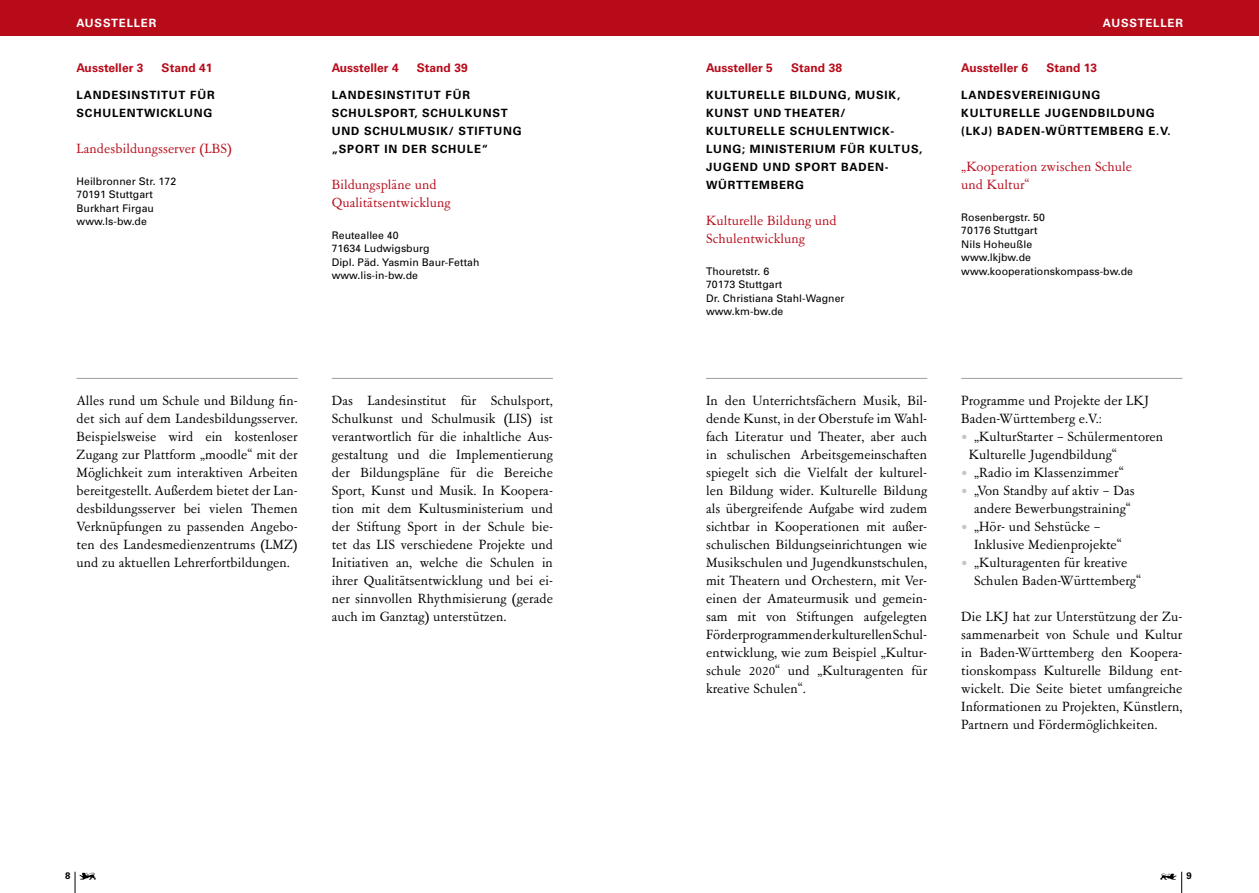
<style>
.page{position:relative;width:1259px;height:893px;background:#fff}
.page>*{position:absolute;margin:0;border:0;box-sizing:border-box;transform-origin:0 0}
.t1{font:15px/18px "Garamont Amst SB";letter-spacing:.005em;color:#000;text-align:justify}
.t2{font:15px/18px "Garamont Amst SB";letter-spacing:.005em;color:#b70b1a}
.t3{font:700 12px "Univers";letter-spacing:.005em;color:#b70b1a}
.t4{font:700 11.4px/18px "Univers";letter-spacing:.07em;color:#000}
.t5{font:700 11.4px "Univers";letter-spacing:.07em;color:#fff}
.t6{font:10.5px/13.5px "Univers";letter-spacing:.005em;color:#000}
.t7{font:700 9.45px "Univers";color:#000}
.s1{color:#c5c6c6}
</style>
<div class="page">
<svg style="left:75px;top:872px;width:1px;height:21px"></svg>
<svg style="left:1181px;top:872px;width:1px;height:21px"></svg>
<img style="left:80px;top:873px;width:16px;height:7px">
<img style="left:1160px;top:873px;width:16px;height:7px">
<div style="left:0;top:0;width:642px;height:35px;background:#b70b1a"></div>
<div style="left:617px;top:0;width:642px;height:35px;background:#b70b1a"></div>
<hr style="left:77px;top:378px;width:221px;height:1px;background:#9c9d9d">
<hr style="left:706px;top:378px;width:221px;height:1px;background:#9c9d9d">
<hr style="left:332px;top:378px;width:221px;height:1px;background:#9c9d9d">
<hr style="left:961px;top:378px;width:221px;height:1px;background:#9c9d9d">
<p class="t5" style="left:76px;top:16px;width:81px">AUSSTELLER</p>
<p class="t5" style="left:1103px;top:16px;width:81px">AUSSTELLER</p>
<p class="t3" style="left:77px;top:61px;width:68px">Aussteller 3</p>
<p class="t3" style="left:162px;top:61px;width:52px">Stand 41</p>
<p class="t4" style="left:77px;top:86px;width:140px">LANDESINSTITUT FÜR<br>SCHULENTWICKLUNG</p>
<p class="t2" style="left:77px;top:140px;width:157px">Landesbildungsserver (LBS)</p>
<p class="t6" style="left:77px;top:174px;width:101px">Heilbronner Str. 172<br>70191 Stuttgart<br>Burkhart Firgau www.ls-bw.de</p>
<p class="t3" style="left:332px;top:61px;width:68px">Aussteller 4</p>
<p class="t3" style="left:417px;top:61px;width:52px">Stand 39</p>
<p class="t4" style="left:332px;top:86px;width:191px">LANDESINSTITUT FÜR<br>SCHULSPORT, SCHULKUNST<br>UND SCHULMUSIK/ STIFTUNG „SPORT IN DER SCHULE“</p>
<p class="t2" style="left:332px;top:176px;width:120px">Bildungspläne und<br>Qualitätsentwicklung</p>
<p class="t6" style="left:332px;top:228px;width:149px">Reuteallee 40<br>71634 Ludwigsburg<br>Dipl. Päd. Yasmin Baur-Fettah www.lis-in-bw.de</p>
<p class="t3" style="left:706px;top:61px;width:68px">Aussteller 5</p>
<p class="t3" style="left:791px;top:61px;width:52px">Stand 38</p>
<p class="t4" style="left:706px;top:86px;width:218px">KULTURELLE BILDUNG, MUSIK,<br>KUNST UND THEATER/<br>KULTURELLE SCHULENTWICK-<br>LUNG; MINISTERIUM FÜR KULTUS,<br>JUGEND UND SPORT BADEN-<br>WÜRTTEMBERG</p>
<p class="t2" style="left:706px;top:212px;width:132px">Kulturelle Bildung und<br>Schulentwicklung</p>
<p class="t6" style="left:706px;top:264px;width:140px">Thouretstr. 6<br>70173 Stuttgart<br>Dr. Christiana Stahl-Wagner www.km-bw.de</p>
<p class="t3" style="left:961px;top:61px;width:68px">Aussteller 6</p>
<p class="t3" style="left:1046px;top:61px;width:52px">Stand 13</p>
<p class="t4" style="left:961px;top:86px;width:211px">LANDESVEREINIGUNG<br>KULTURELLE JUGENDBILDUNG (LKJ) BADEN-WÜRTTEMBERG E.V.</p>
<p class="t2" style="left:961px;top:158px;width:172px">„Kooperation zwischen Schule und Kultur“</p>
<p class="t6" style="left:961px;top:210px;width:173px">Rosenbergstr. 50<br>70176 Stuttgart<br>Nils Hoheußle<br>www.lkjbw.de www.kooperationskompass-bw.de</p>
<p class="t1" style="left:77px;top:392px;width:223px">Alles rund um Schule und Bildung fin&shy;det sich auf dem Landesbildungsserver.<br>Beispielsweise wird ein kostenloser Zugang zur Plattform „moodle“ mit der Möglichkeit zum interaktiven Arbeiten bereitgestellt. Außerdem bietet der Lan&shy;desbildungsserver bei vielen Themen Verknüpfungen zu passenden Angebo&shy;ten des Landesmedienzentrums (LMZ) und zu aktuellen Lehrerfortbildungen.</p>
<p class="t1" style="left:332px;top:392px;width:223px">Das Landesinstitut für Schulsport, Schulkunst und Schulmusik (LIS) ist verantwortlich für die inhaltliche Aus&shy;gestaltung und die Implementierung der Bildungspläne für die Bereiche Sport, Kunst und Musik. In Koopera&shy;tion mit dem Kultusministerium und der Stiftung Sport in der Schule bie&shy;tet das LIS verschiedene Projekte und Initiativen an, welche die Schulen in ihrer Qualitätsentwicklung und bei ei&shy;ner sinnvollen Rhythmisierung (gerade auch im Ganztag) unterstützen.</p>
<p class="t1" style="left:706px;top:392px;width:223px">In den Unterrichtsfächern Musik, Bil&shy;dende Kunst, in der Oberstufe im Wahl&shy;fach Literatur und Theater, aber auch in schulischen Arbeitsgemeinschaften spiegelt sich die Vielfalt der kulturel&shy;len Bildung wider. Kulturelle Bildung als übergreifende Aufgabe wird zudem sichtbar in Kooperationen mit außer&shy;schulischen Bildungseinrichtungen wie Musikschulen und Jugendkunstschulen, mit Theatern und Orchestern, mit Ver&shy;einen der Amateurmusik und gemein&shy;sam mit von Stiftungen aufgelegten Förderprogrammen der kulturellen Schul&shy;entwicklung, wie zum Beispiel „Kultur&shy;schule 2020“ und „Kulturagenten für kreative Schulen“.</p>
<p class="t1" style="left:961px;top:392px;width:189px">Programme und Projekte der LKJ<br>Baden-Württemberg e.V.:</p>
<p class="t1" style="left:968px;top:428px;width:196px;text-indent:-7px"><span class="s1">•</span> „KulturStarter – Schülermentoren<br>Kulturelle Jugendbildung“</p>
<p class="t1" style="left:961px;top:464px;width:164px"><span class="s1">•</span> „Radio im Klassenzimmer“</p>
<p class="t1" style="left:961px;top:482px;width:175px;text-align:center"><span class="s1">•</span> „Von Standby auf aktiv – Das andere Bewerbungstraining“</p>
<p class="t1" style="left:974px;top:518px;width:149px;text-indent:-13px"><span class="s1">•</span> „Hör- und Sehstücke –<br>Inklusive Medienprojekte“</p>
<p class="t1" style="left:974px;top:554px;width:168px;text-indent:-13px"><span class="s1">•</span> „Kulturagenten für kreative<br>Schulen Baden-Württemberg“</p>
<p class="t1" style="left:961px;top:608px;width:223px">Die LKJ hat zur Unterstützung der Zu&shy;sammenarbeit von Schule und Kultur in Baden-Württemberg den Koopera&shy;tionskompass Kulturelle Bildung ent&shy;wickelt. Die Seite bietet umfangreiche Informationen zu Projekten, Künstlern, Partnern und Fördermöglichkeiten.</p>
<p class="t7" style="left:65px;top:870px;width:7px">8</p>
<p class="t7" style="left:1186px;top:870px;width:7px">9</p>
</div>
